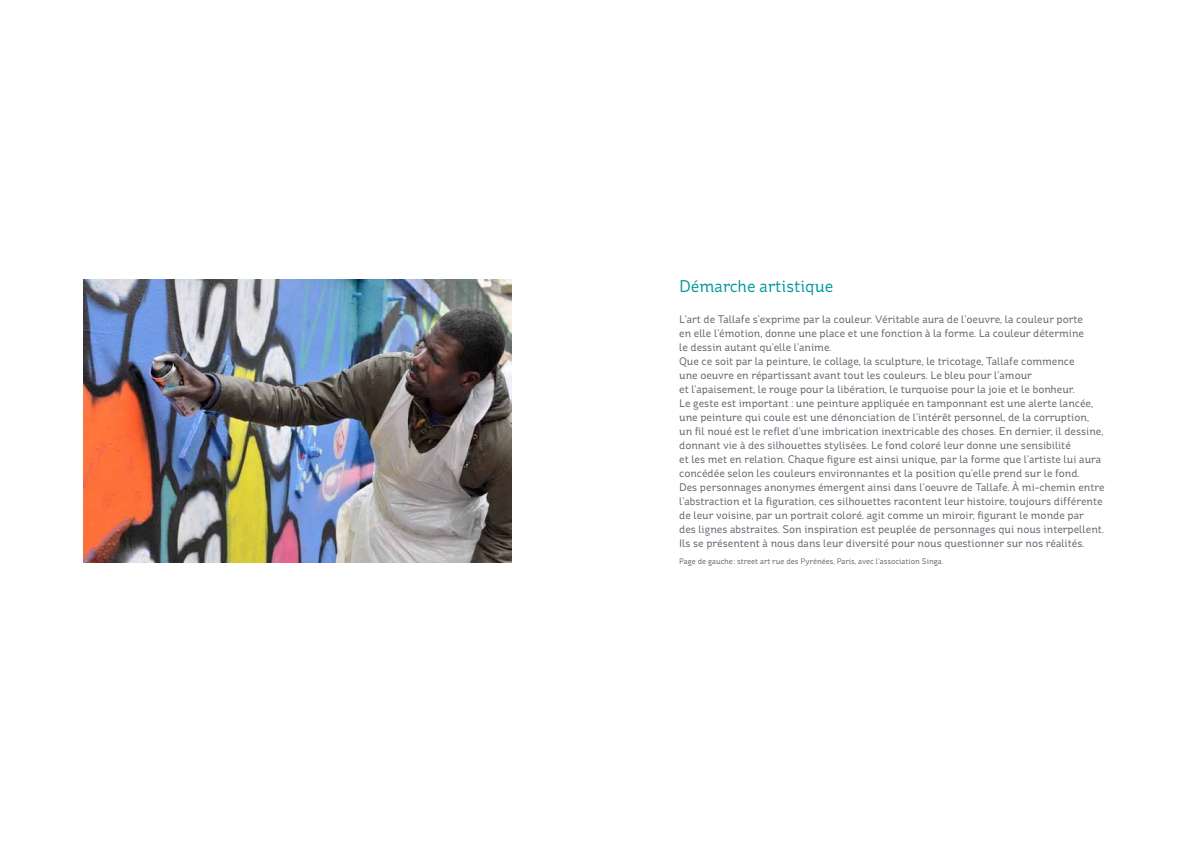
<style>
.page{position:relative;width:1191px;height:842px;background:#fff}
.page>*{position:absolute;margin:0;border:0;box-sizing:border-box;transform-origin:0 0}
.t1{font:17px "St Ryde";color:#00989d}
.t2{font:11px/14px "St Ryde";color:#5f616a}
.t3{font:8px "St Ryde";color:#5f616a}
</style>
<div class="page">
<img style="left:84px;top:279px;width:427px;height:284px">
<h1 class="t1" style="left:679px;top:276px;width:156px">Démarche artistique</h1>
<p class="t2" style="left:679px;top:312px;width:427px">L’art de Tallafe s’exprime par la couleur. Véritable aura de l’oeuvre, la couleur porte<br>en elle l’émotion, donne une place et une fonction à la forme. La couleur détermine<br>le dessin autant qu’elle l’anime.<br>Que ce soit par la peinture, le collage, la sculpture, le tricotage, Tallafe commence<br>une oeuvre en répartissant avant tout les couleurs. Le bleu pour l’amour<br>et l’apaisement, le rouge pour la libération, le turquoise pour la joie et le bonheur.<br>Le geste est important : une peinture appliquée en tamponnant est une alerte lancée, une peinture qui coule est une dénonciation de l’intérêt personnel, de la corruption, un fil noué est le reflet d’une imbrication inextricable des choses. En dernier, il dessine, donnant vie à des silhouettes stylisées. Le fond coloré leur donne une sensibilité<br>et les met en relation. Chaque figure est ainsi unique, par la forme que l’artiste lui aura concédée selon les couleurs environnantes et la position qu’elle prend sur le fond.<br>Des personnages anonymes émergent ainsi dans l’oeuvre de Tallafe. À mi-chemin entre l’abstraction et la figuration, ces silhouettes racontent leur histoire, toujours différente de leur voisine, par un portrait coloré. agit comme un miroir, figurant le monde par<br>des lignes abstraites. Son inspiration est peuplée de personnages qui nous interpellent.<br>Ils se présentent à nous dans leur diversité pour nous questionner sur nos réalités.</p>
<p class="t3" style="left:679px;top:556px;width:265px">Page de gauche: street art rue des Pyrénées, Paris, avec l’association Singa.</p>
</div>
